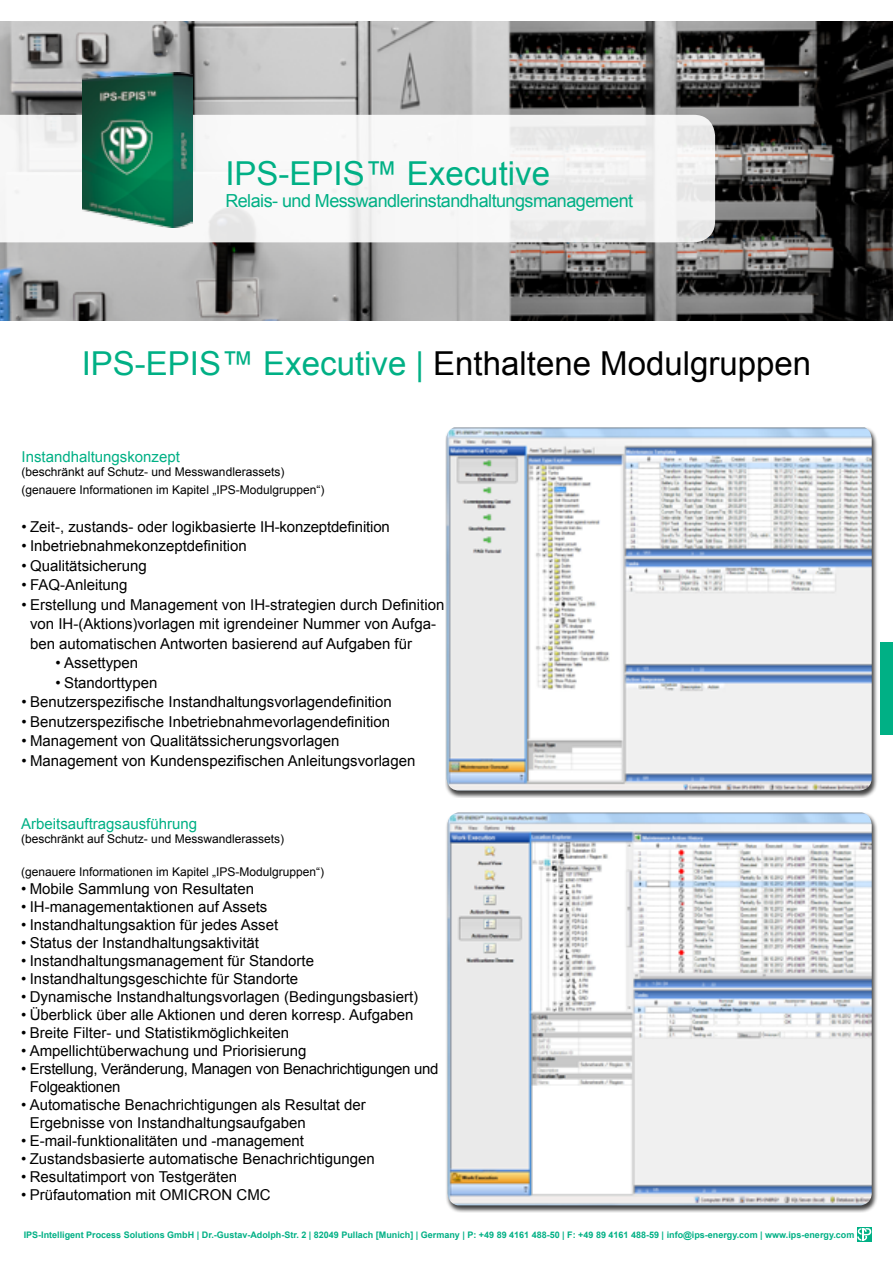
<style>
.page{position:relative;width:893px;height:1263px;background:#fff}
.page>*{position:absolute;margin:0;border:0;box-sizing:border-box;transform-origin:0 0}
.t1{font:33px "Arial";color:#000}
.t2{font:33px "Arial";color:#00b085}
.t3{font:18px "Arial";letter-spacing:-.03em;color:#00b085}
.t4{font:15px/19.5px "Arial";color:#000}
.t5{font:15px/18px "Arial";letter-spacing:-.02em;color:#000}
.t6{font:15px "Arial";color:#00b085}
.t7{font:12px/18px "Arial";color:#000}
.t8{font:700 9px "Arial";color:#00b085}
.s1{color:#00b085}
</style>
<div class="page">
<img style="left:0;top:21px;width:893px;height:299px">
<svg style="left:0;top:115px;width:715px;height:127px"></svg>
<div style="left:445px;top:428px;width:433px;height:370px;background:#000;opacity:.75"></div>
<img style="left:446px;top:427px;width:426px;height:364px">
<div style="left:446px;top:812px;width:432px;height:400px;background:#000;opacity:.75"></div>
<img style="left:448px;top:812px;width:424px;height:393px">
<div style="left:857px;top:1227px;width:15px;height:15px;background:#00b085"></div>
<svg style="left:857px;top:1228px;width:14px;height:13px"></svg>
<img style="left:82px;top:73px;width:111px;height:154px">
<div style="left:880px;top:642px;width:13px;height:93px;background:#00b085"></div>
<h1 class="t2" style="left:225px;top:152px;width:326px">IPS-EPIS™ Executive</h1>
<p class="t3" style="left:225px;top:189px;width:409px">Relais- und Messwandlerinstandhaltungsmanagement</p>
<h1 class="t1" style="left:82px;top:341px;width:731px"><span class="s1">IPS-EPIS™ Executive |</span> Enthaltene Modulgruppen</h1>
<p class="t6" style="left:22px;top:447px;width:160px">Instandhaltungskonzept</p>
<p class="t7" style="left:22px;top:463px;width:304px">(beschränkt auf Schutz- und Messwandlerassets) (genauere Informationen im Kapitel „IPS-Modulgruppen“)</p>
<p class="t4" style="left:22px;top:517px;width:370px">• Zeit-, zustands- oder logikbasierte IH-konzeptdefinition</p>
<p class="t4" style="left:22px;top:536px;width:227px">• Inbetriebnahmekonzeptdefinition</p>
<p class="t4" style="left:22px;top:556px;width:127px">• Qualitätsicherung</p>
<p class="t4" style="left:22px;top:575px;width:108px">• FAQ-Anleitung</p>
<p class="t4" style="left:30px;top:595px;width:416px;text-indent:-9px">• Erstellung und Management von IH-strategien durch Definition von IH-(Aktions)vorlagen mit igrendeiner Nummer von Aufga&shy;ben automatischen Antworten basierend auf Aufgaben für</p>
<p class="t4" style="left:56px;top:653px;width:84px">• Assettypen</p>
<p class="t4" style="left:56px;top:673px;width:103px">• Standorttypen</p>
<p class="t4" style="left:22px;top:692px;width:372px">• Benutzerspezifische Instandhaltungsvorlagendefinition</p>
<p class="t4" style="left:22px;top:712px;width:370px">• Benutzerspezifische Inbetriebnahmevorlagendefinition</p>
<p class="t4" style="left:22px;top:731px;width:319px">• Management von Qualitätssicherungsvorlagen</p>
<p class="t4" style="left:22px;top:751px;width:395px">• Management von Kundenspezifischen Anleitungsvorlagen</p>
<p class="t6" style="left:21px;top:814px;width:177px">Arbeitsauftragsausführung</p>
<p class="t7" style="left:21px;top:830px;width:264px">(beschränkt auf Schutz- und Messwandlerassets)</p>
<p class="t7" style="left:21px;top:863px;width:304px">(genauere Informationen im Kapitel „IPS-Modulgruppen“)</p>
<p class="t4" style="left:21px;top:879px;width:234px">• Mobile Sammlung von Resultaten</p>
<p class="t4" style="left:21px;top:897px;width:248px">• IH-managementaktionen auf Assets</p>
<p class="t4" style="left:21px;top:915px;width:259px">• Instandhaltungsaktion für jedes Asset</p>
<p class="t4" style="left:21px;top:933px;width:239px">• Status der Instandhaltungsaktivität</p>
<p class="t4" style="left:21px;top:951px;width:294px">• Instandhaltungsmanagement für Standorte</p>
<p class="t4" style="left:21px;top:969px;width:278px">• Instandhaltungsgeschichte für Standorte</p>
<p class="t4" style="left:21px;top:987px;width:399px">• Dynamische Instandhaltungsvorlagen (Bedingungsbasiert)</p>
<p class="t4" style="left:21px;top:1005px;width:394px">• Überblick über alle Aktionen und deren korresp. Aufgaben</p>
<p class="t4" style="left:21px;top:1023px;width:269px">• Breite Filter- und Statistikmöglichkeiten</p>
<p class="t4" style="left:21px;top:1041px;width:287px">• Ampellichtüberwachung und Priorisierung</p>
<p class="t5" style="left:30px;top:1060px;width:410px;text-indent:-9px">• Erstellung, Veränderung, Managen von Benachrichtigungen und<br>Folgeaktionen</p>
<p class="t4" style="left:30px;top:1096px;width:337px;line-height:18px;text-indent:-9px">• Automatische Benachrichtigungen als Resultat der<br>Ergebnisse von Instandhaltungsaufgaben</p>
<p class="t4" style="left:21px;top:1131px;width:284px">• E-mail-funktionalitäten und -management</p>
<p class="t4" style="left:21px;top:1149px;width:355px">• Zustandsbasierte automatische Benachrichtigungen</p>
<p class="t4" style="left:21px;top:1167px;width:217px">• Resultatimport von Testgeräten</p>
<p class="t4" style="left:21px;top:1185px;width:251px">• Prüfautomation mit OMICRON CMC</p>
<p class="t8" style="left:24px;top:1228px;width:832px">IPS-Intelligent Process Solutions GmbH | Dr.-Gustav-Adolph-Str. 2 | 82049 Pullach [Munich] | Germany | P: +49 89 4161 488-50 | F: +49 89 4161 488-59 | info@ips-energy.com | www.ips-energy.com</p>
</div>
